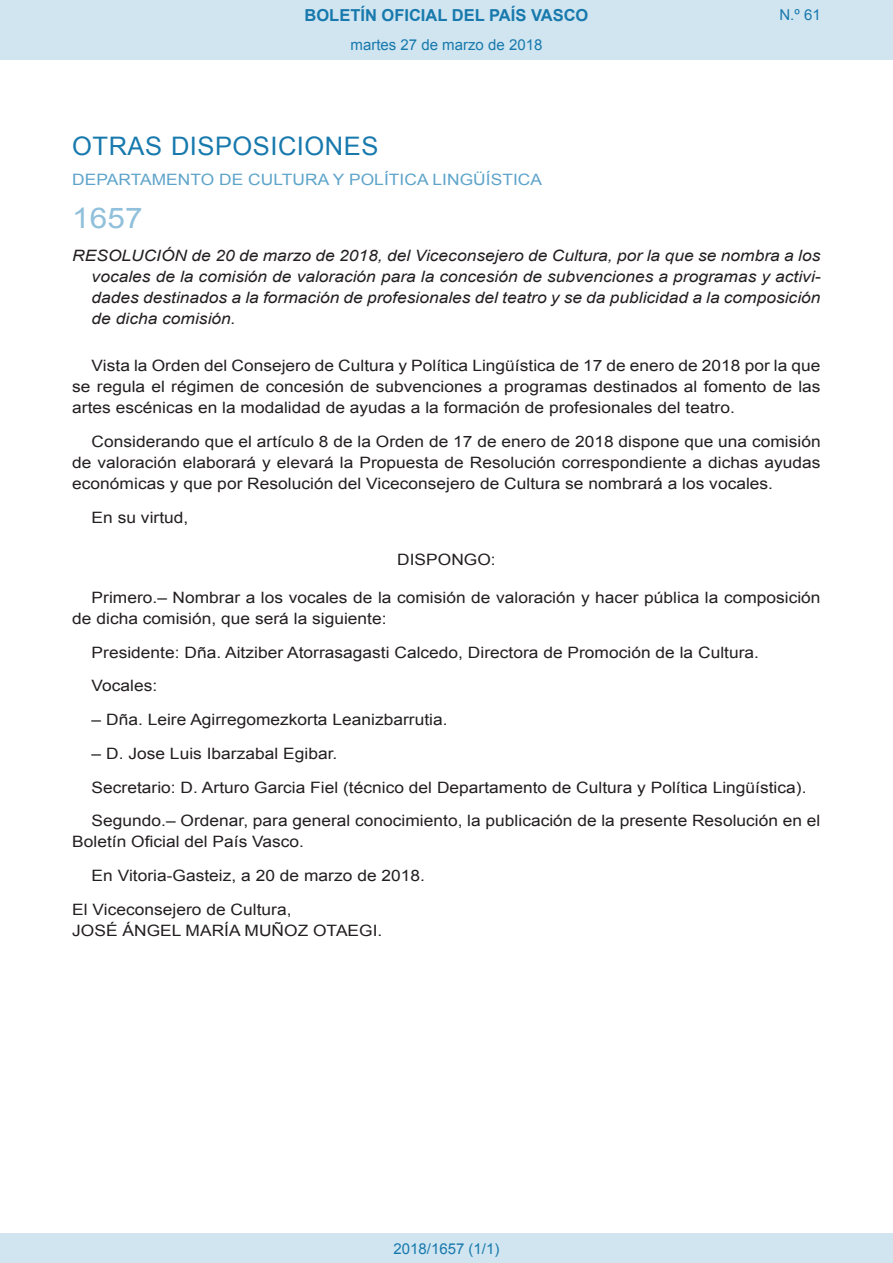
<style>
.page{position:relative;width:893px;height:1263px;background:#fff}
.page>*{position:absolute;margin:0;border:0;box-sizing:border-box;transform-origin:0 0}
.BOPVOrden{font:28.5px "Arial";color:#90c0db;scale:1.11 1}
.BOPVSeccion{font:25.5px "Arial";letter-spacing:.02em;color:#1879ad}
.t1{font:700 16.5px "Arial";color:#1879ad}
.BOPVDetalle{font:15.6px/21px "Arial";color:#231f20;text-align:justify;scale:1.11 1}
.BOPVTitulo{font:italic 15.6px/21px "Arial";color:#231f20;text-align:justify;scale:1.11 1}
.BOPVOrganismo{font:15.6px "Arial";letter-spacing:.005em;color:#5ea4ca;scale:1.11 1}
.BOPVFirmaLugFec{font:15.6px "Arial";color:#231f20;scale:1.11 1}
.BOPVFirmaNombre{font:15.6px "Arial";color:#231f20;scale:1.11 1}
.BOPVFirmaPuesto{font:15.6px "Arial";color:#231f20;scale:1.11 1}
.BOPVClave{font:15.6px "Arial";color:#231f20;scale:1.11 1}
.Paginacion_Centro{font:15px "Arial";color:#1879ad}
</style>
<div class="page">
<div style="left:0;top:0;width:893px;height:60px;background:#d0e5f0"></div>
<div style="left:0;top:1233px;width:893px;height:30px;background:#d0e5f0"></div>
<p class="t1" style="left:305px;top:4px;width:285px">BOLETÍN OFICIAL DEL PAÍS VASCO</p>
<p class="Paginacion_Centro" style="left:351px;top:35px;width:193px">martes 27 de marzo de 2018</p>
<p class="Paginacion_Centro" style="left:779px;top:5px;width:43px">N.º 61</p>
<p class="BOPVSeccion" style="left:72px;top:129px;width:308px">OTRAS DISPOSICIONES</p>
<p class="BOPVOrganismo" style="left:72px;top:169px;width:425px">DEPARTAMENTO DE CULTURA Y POLÍTICA LINGÜÍSTICA</p>
<p class="BOPVOrden" style="left:72px;top:199px;width:65px">1657</p>
<p class="BOPVTitulo" style="left:92px;top:246px;width:658px;text-indent:-19px">RESOLUCIÓN de 20 de marzo de 2018, del Viceconsejero de Cultura, por la que se nombra a los vocales de la comisión de valoración para la concesión de subvenciones a programas y activi&shy;dades destinados a la formación de profesionales del teatro y se da publicidad a la composición de dicha comisión.</p>
<p class="BOPVDetalle" style="left:72px;top:355px;width:676px;text-indent:19px">Vista la Orden del Consejero de Cultura y Política Lingüística de 17 de enero de 2018 por la que se regula el régimen de concesión de subvenciones a programas destinados al fomento de las artes escénicas en la modalidad de ayudas a la formación de profesionales del teatro.</p>
<p class="BOPVDetalle" style="left:72px;top:431px;width:676px;text-indent:19px">Considerando que el artículo 8 de la Orden de 17 de enero de 2018 dispone que una comisión de valoración elaborará y elevará la Propuesta de Resolución correspondiente a dichas ayudas económicas y que por Resolución del Viceconsejero de Cultura se nombrará a los vocales.</p>
<p class="BOPVDetalle" style="left:92px;top:507px;width:89px">En su virtud,</p>
<p class="BOPVClave" style="left:397px;top:549px;width:90px">DISPONGO:</p>
<p class="BOPVDetalle" style="left:72px;top:587px;width:676px;text-indent:19px">Primero.– Nombrar a los vocales de la comisión de valoración y hacer pública la composición de dicha comisión, que será la siguiente:</p>
<p class="BOPVDetalle" style="left:92px;top:642px;width:603px">Presidente: Dña. Aitziber Atorrasagasti Calcedo, Directora de Promoción de la Cultura.</p>
<p class="BOPVDetalle" style="left:92px;top:675px;width:61px">Vocales:</p>
<p class="BOPVDetalle" style="left:92px;top:709px;width:322px">– Dña. Leire Agirregomezkorta Leanizbarrutia.</p>
<p class="BOPVDetalle" style="left:92px;top:743px;width:223px">– D. Jose Luis Ibarzabal Egibar.</p>
<p class="BOPVDetalle" style="left:92px;top:777px;width:645px">Secretario: D. Arturo Garcia Fiel (técnico del Departamento de Cultura y Política Lingüística).</p>
<p class="BOPVDetalle" style="left:72px;top:810px;width:675px;text-indent:19px">Segundo.– Ordenar, para general conocimiento, la publicación de la presente Resolución en el<br>Boletín Oficial del País Vasco.</p>
<p class="BOPVFirmaLugFec" style="left:92px;top:865px;width:302px">En Vitoria-Gasteiz, a 20 de marzo de 2018.</p>
<p class="BOPVFirmaPuesto" style="left:72px;top:899px;width:199px">El Viceconsejero de Cultura,</p>
<p class="BOPVFirmaNombre" style="left:72px;top:920px;width:281px">JOSÉ ÁNGEL MARÍA MUÑOZ OTAEGI.</p>
<p class="Paginacion_Centro" style="left:393px;top:1238px;width:107px">2018/1657 (1/1)</p>
</div>
